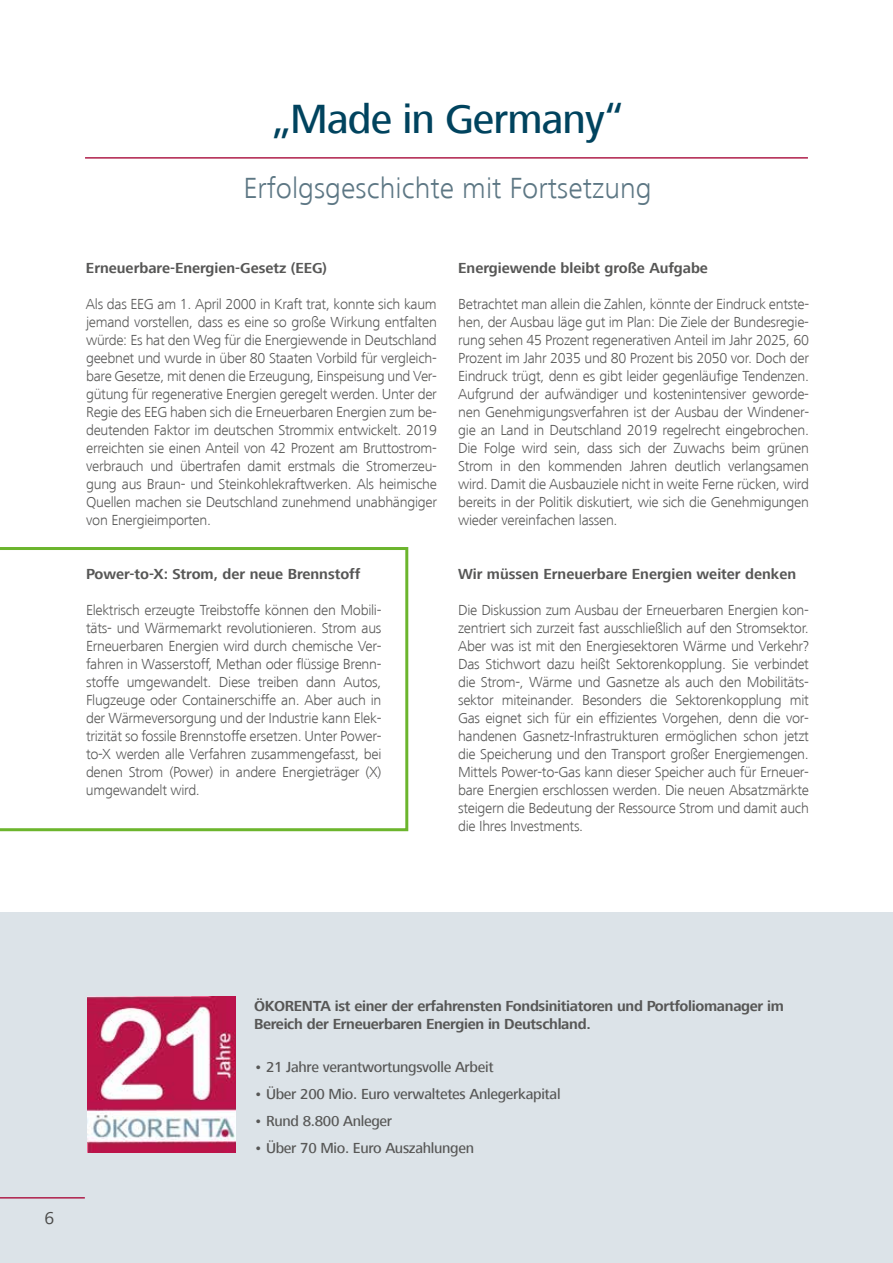
<style>
.page{position:relative;width:893px;height:1263px;background:#fff}
.page>*{position:absolute;margin:0;border:0;box-sizing:border-box;transform-origin:0 0}
.t1{font:500 42px "Frutiger Next LT";letter-spacing:-.02em;color:#00435e}
.t2{font:300 30px "Frutiger Next LT";color:#5d7784}
.t3{font:18px "Frutiger Next LT";color:#4a4a49}
.t4{font:300 15px/18px "Frutiger Next LT";letter-spacing:-.02em;color:#575756;text-align:justify}
.t5{font:700 15px "Frutiger Next LT";color:#575756}
.t6{font:500 15px "Frutiger Next LT";letter-spacing:-.02em;color:#575756}
.t7{font:700 15px/18px "Frutiger Next LT";letter-spacing:-.02em;color:#575756}
</style>
<div class="page">
<hr style="left:85px;top:157px;width:723px;height:2px;background:#af1f4a">
<div style="left:0;top:912px;width:893px;height:351px;background:#dce3e8"></div>
<svg style="left:0;top:547px;width:408px;height:284px"></svg>
<img style="left:87px;top:997px;width:148px;height:155px">
<hr style="left:0;top:1197px;width:85px;height:1px;background:#af1f4a">
<h1 class="t1" style="left:271px;top:95px;width:354px">„Made in Germany“</h1>
<h2 class="t2" style="left:243px;top:171px;width:410px">Erfolgsgeschichte mit Fortsetzung</h2>
<p class="t5" style="left:86px;top:260px;width:243px">Erneuerbare-Energien-Gesetz (EEG)</p>
<p class="t4" style="left:86px;top:295px;width:353px">Als das EEG am 1. April 2000 in Kraft trat, konnte sich kaum jemand vorstellen, dass es eine so große Wirkung entfalten würde: Es hat den Weg für die Energiewende in Deutschland geebnet und wurde in über 80 Staaten Vorbild für vergleich&shy;bare Gesetze, mit denen die Erzeugung, Einspeisung und Ver&shy;gütung für regenerative Energien geregelt werden. Unter der Regie des EEG haben sich die Erneuerbaren Energien zum be&shy;deutenden Faktor im deutschen Strommix entwickelt. 2019 erreichten sie einen Anteil von 42 Prozent am Bruttostrom&shy;verbrauch und übertrafen damit erstmals die Stromerzeu&shy;gung aus Braun- und Steinkohlekraftwerken. Als heimische Quellen machen sie Deutschland zunehmend unabhängiger von Energieimporten.</p>
<p class="t5" style="left:86px;top:566px;width:276px">Power-to-X: Strom, der neue Brennstoff</p>
<p class="t4" style="left:86px;top:601px;width:297px">Elektrisch erzeugte Treibstoffe können den Mobili&shy;täts- und Wärmemarkt revolutionieren. Strom aus Erneuerbaren Energien wird durch chemische Ver&shy;fahren in Wasserstoff, Methan oder flüssige Brenn&shy;stoffe umgewandelt. Diese treiben dann Autos, Flugzeuge oder Containerschiffe an. Aber auch in der Wärmeversorgung und der Industrie kann Elek&shy;trizität so fossile Brennstoffe ersetzen. Unter Power&shy;to-X werden alle Verfahren zusammengefasst, bei denen Strom (Power) in andere Energieträger (X) umgewandelt wird.</p>
<p class="t5" style="left:458px;top:260px;width:251px">Energiewende bleibt große Aufgabe</p>
<p class="t4" style="left:458px;top:295px;width:352px">Betrachtet man allein die Zahlen, könnte der Eindruck entste&shy;hen, der Ausbau läge gut im Plan: Die Ziele der Bundesregie&shy;rung sehen 45 Prozent regenerativen Anteil im Jahr 2025, 60<br>Prozent im Jahr 2035 und 80 Prozent bis 2050 vor. Doch der Eindruck trügt, denn es gibt leider gegenläufige Tendenzen.<br>Aufgrund der aufwändiger und kostenintensiver geworde&shy;nen Genehmigungsverfahren ist der Ausbau der Windener&shy;gie an Land in Deutschland 2019 regelrecht eingebrochen.<br>Die Folge wird sein, dass sich der Zuwachs beim grünen Strom in den kommenden Jahren deutlich verlangsamen wird. Damit die Ausbauziele nicht in weite Ferne rücken, wird bereits in der Politik diskutiert, wie sich die Genehmigungen wieder vereinfachen lassen.</p>
<p class="t5" style="left:458px;top:566px;width:339px">Wir müssen Erneuerbare Energien weiter denken</p>
<p class="t4" style="left:458px;top:601px;width:352px">Die Diskussion zum Ausbau der Erneuerbaren Energien kon&shy;zentriert sich zurzeit fast ausschließlich auf den Stromsektor.<br>Aber was ist mit den Energiesektoren Wärme und Verkehr?<br>Das Stichwort dazu heißt Sektorenkopplung. Sie verbindet die Strom-, Wärme und Gasnetze als auch den Mobilitäts&shy;sektor miteinander. Besonders die Sektorenkopplung mit Gas eignet sich für ein effizientes Vorgehen, denn die vor&shy;handenen Gasnetz-Infrastrukturen ermöglichen schon jetzt die Speicherung und den Transport großer Energiemengen.<br>Mittels Power-to-Gas kann dieser Speicher auch für Erneuer&shy;bare Energien erschlossen werden. Die neuen Absatzmärkte steigern die Bedeutung der Ressource Strom und damit auch die Ihres Investments.</p>
<p class="t3" style="left:45px;top:1208px;width:11px">6</p>
<p class="t7" style="left:254px;top:997px;width:531px">ÖKORENTA ist einer der erfahrensten Fondsinitiatoren und Portfoliomanager im<br>Bereich der Erneuerbaren Energien in Deutschland.</p>
<p class="t6" style="left:254px;top:1058px;width:241px">• 21 Jahre verantwortungsvolle Arbeit</p>
<p class="t6" style="left:254px;top:1085px;width:308px">• Über 200 Mio. Euro verwaltetes Anlegerkapital</p>
<p class="t6" style="left:254px;top:1112px;width:140px">• Rund 8.800 Anleger</p>
<p class="t6" style="left:254px;top:1139px;width:222px">• Über 70 Mio. Euro Auszahlungen</p>
</div>
